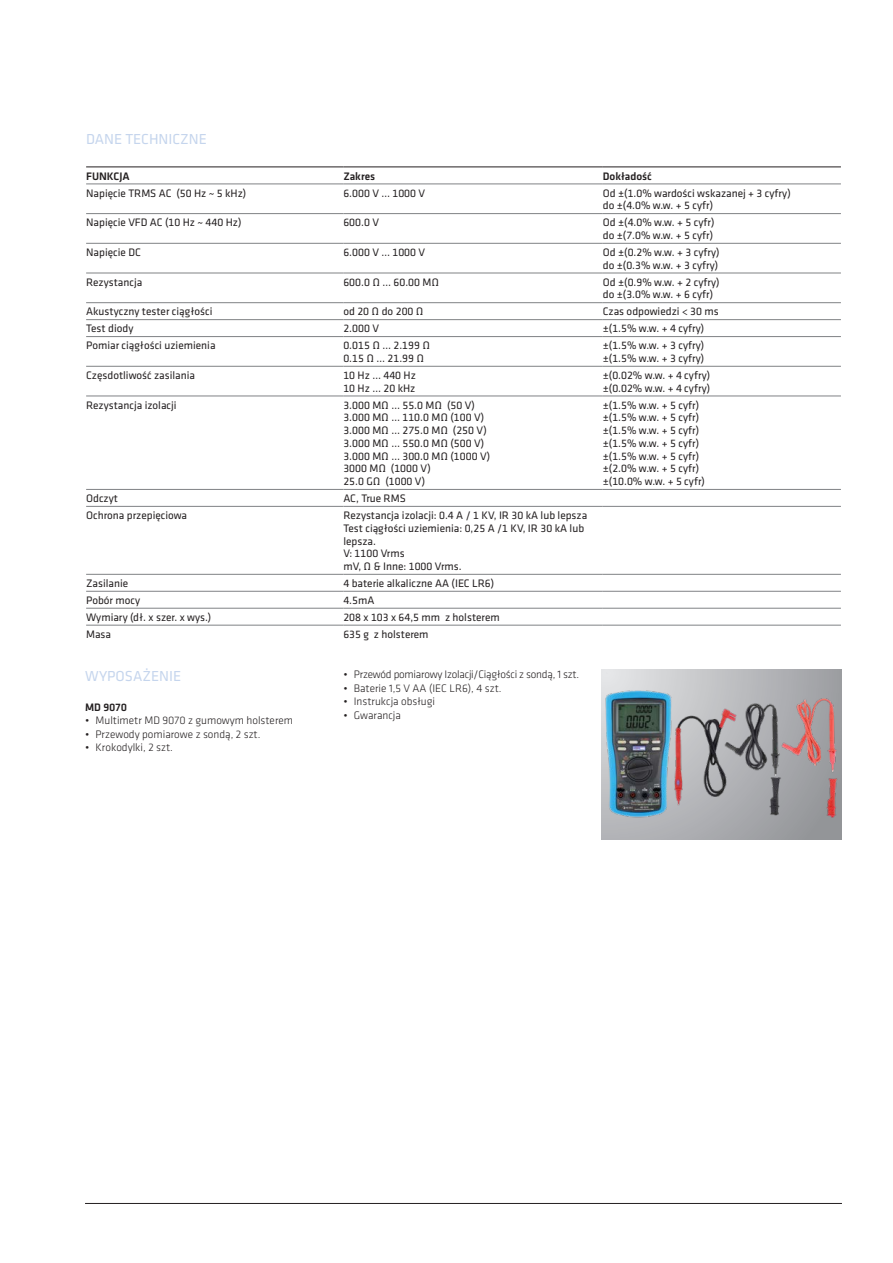
<style>
.page{position:relative;width:893px;height:1263px;background:#fff}
.page>*{position:absolute;margin:0;border:0;box-sizing:border-box;transform-origin:0 0}
.t1{font:15px "Klavika";color:#c5d5ed}
.t2{font:11.25px/12.8px "Klavika";color:#231f20}
.t3{font:300 11.25px "Klavika";color:#231f20}
.t4{font:300 11.25px "Klavika";letter-spacing:-.02em;color:#231f20}
.t5{font:500 11.25px "Klavika";color:#231f20}
</style>
<div class="page">
<hr style="left:85px;top:1203px;width:757px;height:1px;background:#231f20">
<hr style="left:86px;top:213px;width:257px;height:1px;background:#808285">
<hr style="left:343px;top:213px;width:260px;height:1px;background:#808285">
<hr style="left:603px;top:213px;width:238px;height:1px;background:#808285">
<hr style="left:86px;top:243px;width:257px;height:1px;background:#808285">
<hr style="left:343px;top:243px;width:260px;height:1px;background:#808285">
<hr style="left:603px;top:243px;width:238px;height:1px;background:#808285">
<hr style="left:86px;top:273px;width:257px;height:1px;background:#808285">
<hr style="left:343px;top:273px;width:260px;height:1px;background:#808285">
<hr style="left:603px;top:273px;width:238px;height:1px;background:#808285">
<hr style="left:86px;top:302px;width:257px;height:1px;background:#808285">
<hr style="left:343px;top:302px;width:260px;height:1px;background:#808285">
<hr style="left:603px;top:302px;width:238px;height:1px;background:#808285">
<hr style="left:86px;top:319px;width:257px;height:1px;background:#808285">
<hr style="left:343px;top:319px;width:260px;height:1px;background:#808285">
<hr style="left:603px;top:319px;width:238px;height:1px;background:#808285">
<hr style="left:86px;top:336px;width:257px;height:1px;background:#808285">
<hr style="left:343px;top:336px;width:260px;height:1px;background:#808285">
<hr style="left:603px;top:336px;width:238px;height:1px;background:#808285">
<hr style="left:86px;top:366px;width:257px;height:1px;background:#808285">
<hr style="left:343px;top:366px;width:260px;height:1px;background:#808285">
<hr style="left:603px;top:366px;width:238px;height:1px;background:#808285">
<hr style="left:86px;top:396px;width:257px;height:1px;background:#808285">
<hr style="left:343px;top:396px;width:260px;height:1px;background:#808285">
<hr style="left:603px;top:396px;width:238px;height:1px;background:#808285">
<hr style="left:86px;top:489px;width:257px;height:1px;background:#808285">
<hr style="left:343px;top:489px;width:260px;height:1px;background:#808285">
<hr style="left:603px;top:489px;width:238px;height:1px;background:#808285">
<hr style="left:86px;top:506px;width:257px;height:1px;background:#808285">
<hr style="left:343px;top:506px;width:260px;height:1px;background:#808285">
<hr style="left:603px;top:506px;width:238px;height:1px;background:#808285">
<hr style="left:86px;top:574px;width:257px;height:1px;background:#808285">
<hr style="left:343px;top:574px;width:260px;height:1px;background:#808285">
<hr style="left:603px;top:574px;width:238px;height:1px;background:#808285">
<hr style="left:86px;top:591px;width:257px;height:1px;background:#808285">
<hr style="left:343px;top:591px;width:260px;height:1px;background:#808285">
<hr style="left:603px;top:591px;width:238px;height:1px;background:#808285">
<hr style="left:86px;top:608px;width:257px;height:1px;background:#808285">
<hr style="left:343px;top:608px;width:260px;height:1px;background:#808285">
<hr style="left:603px;top:608px;width:238px;height:1px;background:#808285">
<hr style="left:86px;top:625px;width:257px;height:1px;background:#808285">
<hr style="left:343px;top:625px;width:260px;height:1px;background:#808285">
<hr style="left:603px;top:625px;width:238px;height:1px;background:#808285">
<hr style="left:86px;top:184px;width:257px;height:1px;background:#808285">
<hr style="left:343px;top:184px;width:260px;height:1px;background:#808285">
<hr style="left:603px;top:184px;width:238px;height:1px;background:#808285">
<hr style="left:86px;top:167px;width:257px;height:1px;background:#231f20">
<hr style="left:343px;top:167px;width:260px;height:1px;background:#231f20">
<hr style="left:603px;top:167px;width:238px;height:1px;background:#231f20">
<svg style="left:602px;top:670px;width:239px;height:169px;background:#b3b4b7"></svg>
<img style="left:602px;top:686px;width:239px;height:137px">
<h1 class="t1" style="left:86px;top:131px;width:122px">DANE TECHNICZNE</h1>
<p class="t5" style="left:86px;top:170px;width:45px">FUNKCJA</p>
<p class="t5" style="left:343px;top:170px;width:33px">Zakres</p>
<p class="t5" style="left:603px;top:170px;width:51px">Dokładość</p>
<p class="t2" style="left:86px;top:187px;width:162px">Napięcie TRMS AC (50 Hz ~ 5 kHz)</p>
<p class="t2" style="left:343px;top:187px;width:83px">6.000 V … 1000 V</p>
<p class="t2" style="left:603px;top:187px;width:189px">Od ±(1.0% wardości wskazanej + 3 cyfry) do ±(4.0% w.w. + 5 cyfr)</p>
<p class="t2" style="left:86px;top:216px;width:157px">Napięcie VFD AC (10 Hz ~ 440 Hz)</p>
<p class="t2" style="left:343px;top:216px;width:37px">600.0 V</p>
<p class="t2" style="left:603px;top:216px;width:113px">Od ±(4.0% w.w. + 5 cyfr) do ±(7.0% w.w. + 5 cyfr)</p>
<p class="t2" style="left:86px;top:246px;width:56px">Napięcie DC</p>
<p class="t2" style="left:343px;top:246px;width:83px">6.000 V … 1000 V</p>
<p class="t2" style="left:603px;top:246px;width:118px">Od ±(0.2% w.w. + 3 cyfry) do ±(0.3% w.w. + 3 cyfry)</p>
<p class="t2" style="left:86px;top:276px;width:58px">Rezystancja</p>
<p class="t2" style="left:343px;top:276px;width:97px">600.0 Ω … 60.00 MΩ</p>
<p class="t2" style="left:603px;top:276px;width:118px">Od ±(0.9% w.w. + 2 cyfry) do ±(3.0% w.w. + 6 cyfr)</p>
<p class="t2" style="left:86px;top:305px;width:128px">Akustyczny tester ciągłości</p>
<p class="t2" style="left:343px;top:305px;width:82px">od 20 Ω do 200 Ω</p>
<p class="t2" style="left:603px;top:305px;width:117px">Czas odpowiedzi &lt; 30 ms</p>
<p class="t2" style="left:86px;top:322px;width:49px">Test diody</p>
<p class="t2" style="left:343px;top:322px;width:37px">2.000 V</p>
<p class="t2" style="left:603px;top:322px;width:103px">±(1.5% w.w. + 4 cyfry)</p>
<p class="t2" style="left:86px;top:339px;width:131px">Pomiar ciągłości uziemienia</p>
<p class="t2" style="left:343px;top:339px;width:88px">0.015 Ω … 2.199 Ω<br>0.15 Ω … 21.99 Ω</p>
<p class="t2" style="left:603px;top:339px;width:103px">±(1.5% w.w. + 3 cyfry) ±(1.5% w.w. + 3 cyfry)</p>
<p class="t2" style="left:86px;top:369px;width:110px">Częsdotliwość zasilania</p>
<p class="t2" style="left:343px;top:369px;width:74px">10 Hz … 440 Hz<br>10 Hz … 20 kHz</p>
<p class="t2" style="left:603px;top:369px;width:109px">±(0.02% w.w. + 4 cyfry) ±(0.02% w.w. + 4 cyfry)</p>
<p class="t2" style="left:86px;top:399px;width:92px">Rezystancja izolacji</p>
<p class="t2" style="left:343px;top:399px;width:148px">3.000 MΩ … 55.0 MΩ (50 V)<br>3.000 MΩ … 110.0 MΩ (100 V)<br>3.000 MΩ … 275.0 MΩ (250 V)<br>3.000 MΩ … 550.0 MΩ (500 V)<br>3.000 MΩ … 300.0 MΩ (1000 V)<br>3000 MΩ (1000 V)<br>25.0 GΩ (1000 V)</p>
<p class="t2" style="left:603px;top:399px;width:104px">±(1.5% w.w. + 5 cyfr) ±(1.5% w.w. + 5 cyfr) ±(1.5% w.w. + 5 cyfr) ±(1.5% w.w. + 5 cyfr) ±(1.5% w.w. + 5 cyfr) ±(2.0% w.w. + 5 cyfr) ±(10.0% w.w. + 5 cyfr)</p>
<p class="t2" style="left:86px;top:492px;width:33px">Odczyt</p>
<p class="t2" style="left:343px;top:492px;width:64px">AC, True RMS</p>
<p class="t2" style="left:86px;top:509px;width:103px">Ochrona przepięciowa</p>
<p class="t2" style="left:343px;top:509px;width:245px">Rezystancja izolacji: 0.4 A / 1 KV, IR 30 kA lub lepsza<br>Test ciągłości uziemienia: 0,25 A /1 KV, IR 30 kA lub lepsza.<br>V: 1100 Vrms<br>mV, Ω &amp; Inne: 1000 Vrms.</p>
<p class="t2" style="left:86px;top:577px;width:44px">Zasilanie</p>
<p class="t2" style="left:343px;top:577px;width:152px">4 baterie alkaliczne AA (IEC LR6)</p>
<p class="t2" style="left:86px;top:594px;width:56px">Pobór mocy</p>
<p class="t2" style="left:343px;top:594px;width:32px">4.5mA</p>
<p class="t2" style="left:86px;top:611px;width:127px">Wymiary (dł. x szer. x wys.)</p>
<p class="t2" style="left:343px;top:611px;width:158px">208 x 103 x 64,5 mm z holsterem</p>
<p class="t2" style="left:86px;top:628px;width:26px">Masa</p>
<p class="t2" style="left:343px;top:628px;width:87px">635 g z holsterem</p>
<h1 class="t1" style="left:85px;top:668px;width:98px">WYPOSAŻENIE</h1>
<p class="t5" style="left:85px;top:701px;width:44px">MD 9070</p>
<p class="t3" style="left:85px;top:714px;width:210px">• Multimetr MD 9070 z gumowym holsterem</p>
<p class="t3" style="left:85px;top:728px;width:177px">• Przewody pomiarowe z sondą, 2 szt.</p>
<p class="t3" style="left:85px;top:741px;width:89px">• Krokodylki, 2 szt.</p>
<p class="t4" style="left:343px;top:668px;width:237px">• Przewód pomiarowy Izolacji/Ciągłości z sondą, 1 szt.</p>
<p class="t3" style="left:343px;top:682px;width:160px">• Baterie 1,5 V AA (IEC LR6), 4 szt.</p>
<p class="t3" style="left:343px;top:695px;width:93px">• Instrukcja obsługi</p>
<p class="t3" style="left:343px;top:709px;width:59px">• Gwarancja</p>
</div>
